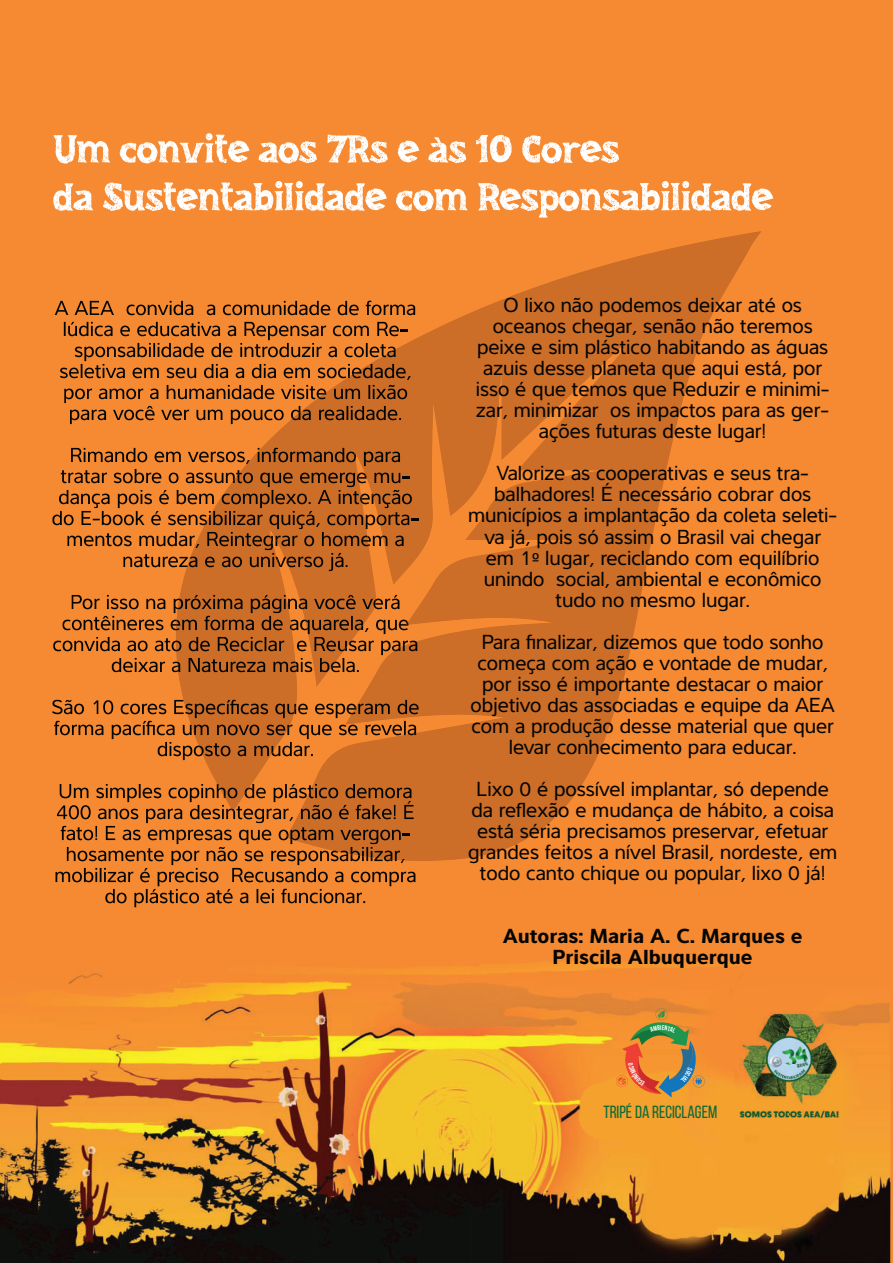
<style>
.page{position:relative;width:893px;height:1263px;background:#fff}
.page>*{position:absolute;margin:0;border:0;box-sizing:border-box;transform-origin:0 0}
.t1{font:21px/21px "Interval Sans Pro";color:#040503;text-align:center}
.t2{font:700 21px/21px "Interval Sans Pro";color:#040503;text-align:center}
.t3{font:17.55px "Bebas Neue";color:#0d6a38}
</style>
<div class="page">
<div style="left:0;top:0;width:628px;height:315px;background:#f58a32"></div>
<div style="left:628px;top:0;width:262px;height:262px;background:#f58a32"></div>
<div style="left:682px;top:262px;width:208px;height:790px;background:#f58a32"></div>
<div style="left:0;top:315px;width:262px;height:211px;background:#f58a32"></div>
<div style="left:262px;top:315px;width:104px;height:70px;background:#f58a32"></div>
<img style="left:366px;top:315px;width:22px;height:28px">
<img style="left:629px;top:546px;width:53px;height:717px">
<img style="left:0;top:526px;width:209px;height:737px">
<img style="left:262px;top:823px;width:52px;height:440px">
<img style="left:577px;top:756px;width:52px;height:507px">
<img style="left:209px;top:823px;width:53px;height:440px">
<img style="left:472px;top:852px;width:105px;height:411px">
<img style="left:314px;top:861px;width:158px;height:402px">
<img style="left:681px;top:1052px;width:105px;height:211px">
<img style="left:839px;top:1052px;width:51px;height:211px">
<img style="left:786px;top:1118px;width:53px;height:145px">
<img style="left:495px;top:240px;width:214px;height:306px">
<img style="left:708px;top:231px;width:53px;height:91px">
<img style="left:388px;top:302px;width:108px;height:559px">
<img style="left:335px;top:361px;width:54px;height:486px">
<img style="left:228px;top:403px;width:108px;height:381px">
<img style="left:176px;top:487px;width:53px;height:297px">
<img style="left:495px;top:546px;width:155px;height:210px">
<img style="left:495px;top:756px;width:103px;height:96px">
<img style="left:293px;top:823px;width:43px;height:24px">
<img style="left:54px;top:133px;width:565px;height:30px">
<img style="left:53px;top:181px;width:720px;height:37px">
<img style="left:55px;top:301px;width:361px;height:14px">
<img style="left:64px;top:322px;width:335px;height:18px">
<img style="left:75px;top:343px;width:322px;height:18px">
<img style="left:375px;top:349px;width:22px;height:12px">
<img style="left:60px;top:364px;width:284px;height:16px">
<img style="left:344px;top:364px;width:68px;height:16px">
<img style="left:64px;top:385px;width:248px;height:18px">
<img style="left:312px;top:385px;width:96px;height:18px">
<img style="left:70px;top:406px;width:216px;height:18px">
<img style="left:286px;top:406px;width:115px;height:18px">
<img style="left:71px;top:448px;width:174px;height:18px">
<img style="left:245px;top:448px;width:156px;height:18px">
<img style="left:61px;top:469px;width:167px;height:18px">
<img style="left:228px;top:469px;width:172px;height:18px">
<img style="left:59px;top:490px;width:155px;height:18px">
<img style="left:214px;top:490px;width:199px;height:18px">
<img style="left:52px;top:511px;width:151px;height:18px">
<img style="left:203px;top:511px;width:206px;height:18px">
<img style="left:67px;top:532px;width:126px;height:18px">
<img style="left:193px;top:532px;width:212px;height:18px">
<img style="left:123px;top:553px;width:63px;height:18px">
<img style="left:186px;top:553px;width:162px;height:18px">
<img style="left:72px;top:595px;width:329px;height:18px">
<img style="left:177px;top:595px;width:199px;height:18px">
<img style="left:62px;top:616px;width:114px;height:18px">
<img style="left:176px;top:616px;width:233px;height:18px">
<img style="left:53px;top:637px;width:123px;height:18px">
<img style="left:176px;top:637px;width:242px;height:18px">
<img style="left:112px;top:658px;width:248px;height:14px">
<img style="left:177px;top:658px;width:161px;height:14px">
<img style="left:52px;top:700px;width:132px;height:18px">
<img style="left:184px;top:700px;width:235px;height:18px">
<img style="left:54px;top:721px;width:135px;height:18px">
<img style="left:189px;top:721px;width:228px;height:18px">
<img style="left:158px;top:742px;width:155px;height:18px">
<img style="left:197px;top:742px;width:82px;height:18px">
<img style="left:60px;top:784px;width:157px;height:17px">
<img style="left:217px;top:784px;width:196px;height:17px">
<img style="left:57px;top:801px;width:171px;height:22px">
<img style="left:228px;top:801px;width:187px;height:22px">
<img style="left:60px;top:801px;width:167px;height:1px">
<img style="left:227px;top:801px;width:186px;height:1px">
<img style="left:61px;top:826px;width:226px;height:18px">
<img style="left:287px;top:826px;width:114px;height:18px">
<img style="left:67px;top:847px;width:338px;height:18px">
<img style="left:318px;top:847px;width:87px;height:13px">
<img style="left:56px;top:868px;width:361px;height:18px">
<img style="left:105px;top:889px;width:260px;height:18px">
<img style="left:740px;top:1011px;width:99px;height:107px">
<svg style="left:616px;top:1008px;width:89px;height:89px;background:#c68740"></svg>
<p class="t1" style="left:476px;top:294px;width:355px">O lixo não podemos deixar até os oceanos chegar, senão não teremos peixe e sim plástico habitando as águas azuis desse planeta que aqui está, por isso é que temos que Reduzir e minimi&shy;zar, minimizar os impactos para as ger&shy;ações futuras deste lugar!</p>
<p class="t1" style="left:468px;top:462px;width:371px">Valorize as cooperativas e seus tra&shy;balhadores! É necessário cobrar dos municípios a implantação da coleta seleti&shy;va já, pois só assim o Brasil vai chegar em 1º lugar, reciclando com equilíbrio unindo social, ambiental e econômico tudo no mesmo lugar.</p>
<p class="t1" style="left:471px;top:630px;width:366px">Para finalizar, dizemos que todo sonho começa com ação e vontade de mudar, por isso é importante destacar o maior objetivo das associadas e equipe da AEA com a produção desse material que quer levar conhecimento para educar.</p>
<p class="t1" style="left:468px;top:777px;width:371px">Lixo 0 é possível implantar, só depende da reflexão e mudança de hábito, a coisa está séria precisamos preservar, efetuar grandes feitos a nível Brasil, nordeste, em todo canto chique ou popular, lixo 0 já!</p>
<p class="t2" style="left:503px;top:923px;width:301px">Autoras: Maria A. C. Marques e<br>Priscila Albuquerque</p>
<p class="t3" style="left:603px;top:1102px;width:115px">TRIPÉ DA RECICLAGEM</p>
</div>
